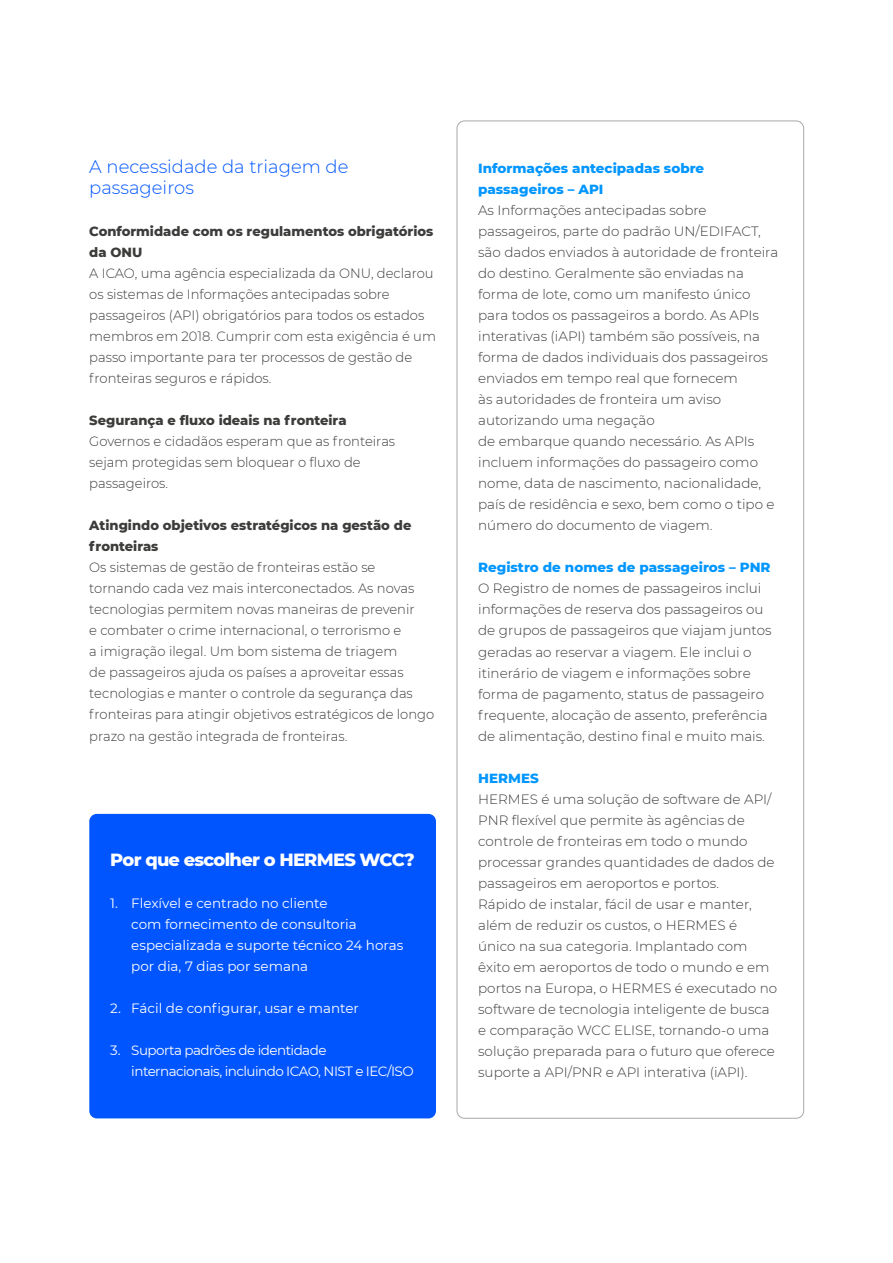
<style>
.page{position:relative;width:893px;height:1263px;background:#fff}
.page>*{position:absolute;margin:0;border:0;box-sizing:border-box;transform-origin:0 0}
.t1{font:300 18px/21px "Montserrat";color:#05f}
.t2{font:800 18px "Montserrat";letter-spacing:-.04em;color:#fff}
.t3{font:300 13.5px/21px "Montserrat";color:#3c3c3b}
.t4{font:13.5px/21px "Montserrat";color:#fff}
.t5{font:800 13.5px/21px "Montserrat";color:#3c3c3b}
.t6{font:800 13.5px/21px "Montserrat";color:#0096ff}
.t7{font:13.5px/21px "Montserrat";letter-spacing:-.04em;color:#fff}
</style>
<div class="page">
<div style="left:89px;top:814px;width:347px;height:304px;background:#05f;border-radius:8px"></div>
<h1 class="t1" style="left:89px;top:156px;width:261px">A necessidade da triagem de passageiros</h1>
<p class="t5" style="left:89px;top:220px;width:346px">Conformidade com os regulamentos obrigatórios da ONU</p>
<p class="t3" style="left:89px;top:263px;width:348px">A ICAO, uma agência especializada da ONU, declarou os sistemas de Informações antecipadas sobre passageiros (API) obrigatórios para todos os estados membros em 2018. Cumprir com esta exigência é um passo importante para ter processos de gestão de fronteiras seguros e rápidos.</p>
<p class="t5" style="left:89px;top:409px;width:259px">Segurança e fluxo ideais na fronteira</p>
<p class="t3" style="left:89px;top:431px;width:307px">Governos e cidadãos esperam que as fronteiras sejam protegidas sem bloquear o fluxo de passageiros.</p>
<p class="t5" style="left:89px;top:514px;width:324px">Atingindo objetivos estratégicos na gestão de fronteiras</p>
<p class="t3" style="left:89px;top:557px;width:346px">Os sistemas de gestão de fronteiras estão se tornando cada vez mais interconectados. As novas tecnologias permitem novas maneiras de prevenir<br>e combater o crime internacional, o terrorismo e<br>a imigração ilegal. Um bom sistema de triagem<br>de passageiros ajuda os países a aproveitar essas tecnologias e manter o controle da segurança das fronteiras para atingir objetivos estratégicos de longo prazo na gestão integrada de fronteiras.</p>
<h1 class="t2" style="left:110px;top:847px;width:306px">Por que escolher o HERMES WCC?</h1>
<p class="t4" style="left:131px;top:893px;width:274px;text-indent:-21px">1. Flexível e centrado no cliente<br>com fornecimento de consultoria especializada e suporte técnico 24 horas por dia, 7 dias por semana</p>
<p class="t4" style="left:110px;top:998px;width:250px">2. Fácil de configurar, usar e manter</p>
<p class="t7" style="left:131px;top:1040px;width:284px;text-indent:-21px">3. Suporta padrões de identidade internacionais, incluindo ICAO, NIST e IEC/ISO</p>
<p class="t6" style="left:478px;top:157px;width:228px">Informações antecipadas sobre passageiros – API</p>
<p class="t3" style="left:478px;top:200px;width:302px">As Informações antecipadas sobre passageiros, parte do padrão UN/EDIFACT, são dados enviados à autoridade de fronteira do destino. Geralmente são enviadas na forma de lote, como um manifesto único para todos os passageiros a bordo. As APIs interativas (iAPI) também são possíveis, na forma de dados individuais dos passageiros enviados em tempo real que fornecem<br>às autoridades de fronteira um aviso autorizando uma negação<br>de embarque quando necessário. As APIs incluem informações do passageiro como nome, data de nascimento, nacionalidade, país de residência e sexo, bem como o tipo e número do documento de viagem.</p>
<p class="t6" style="left:478px;top:556px;width:294px">Registro de nomes de passageiros – PNR</p>
<p class="t3" style="left:478px;top:578px;width:295px">O Registro de nomes de passageiros inclui informações de reserva dos passageiros ou de grupos de passageiros que viajam juntos geradas ao reservar a viagem. Ele inclui o itinerário de viagem e informações sobre forma de pagamento, status de passageiro frequente, alocação de assento, preferência de alimentação, destino final e muito mais.</p>
<p class="t6" style="left:478px;top:766px;width:62px">HERMES</p>
<p class="t3" style="left:478px;top:788px;width:301px">HERMES é uma solução de software de API/ PNR flexível que permite às agências de controle de fronteiras em todo o mundo processar grandes quantidades de dados de passageiros em aeroportos e portos.<br>Rápido de instalar, fácil de usar e manter, além de reduzir os custos, o HERMES é único na sua categoria. Implantado com êxito em aeroportos de todo o mundo e em portos na Europa, o HERMES é executado no software de tecnologia inteligente de busca e comparação WCC ELISE, tornando-o uma solução preparada para o futuro que oferece suporte a API/PNR e API interativa (iAPI).</p>
</div>
